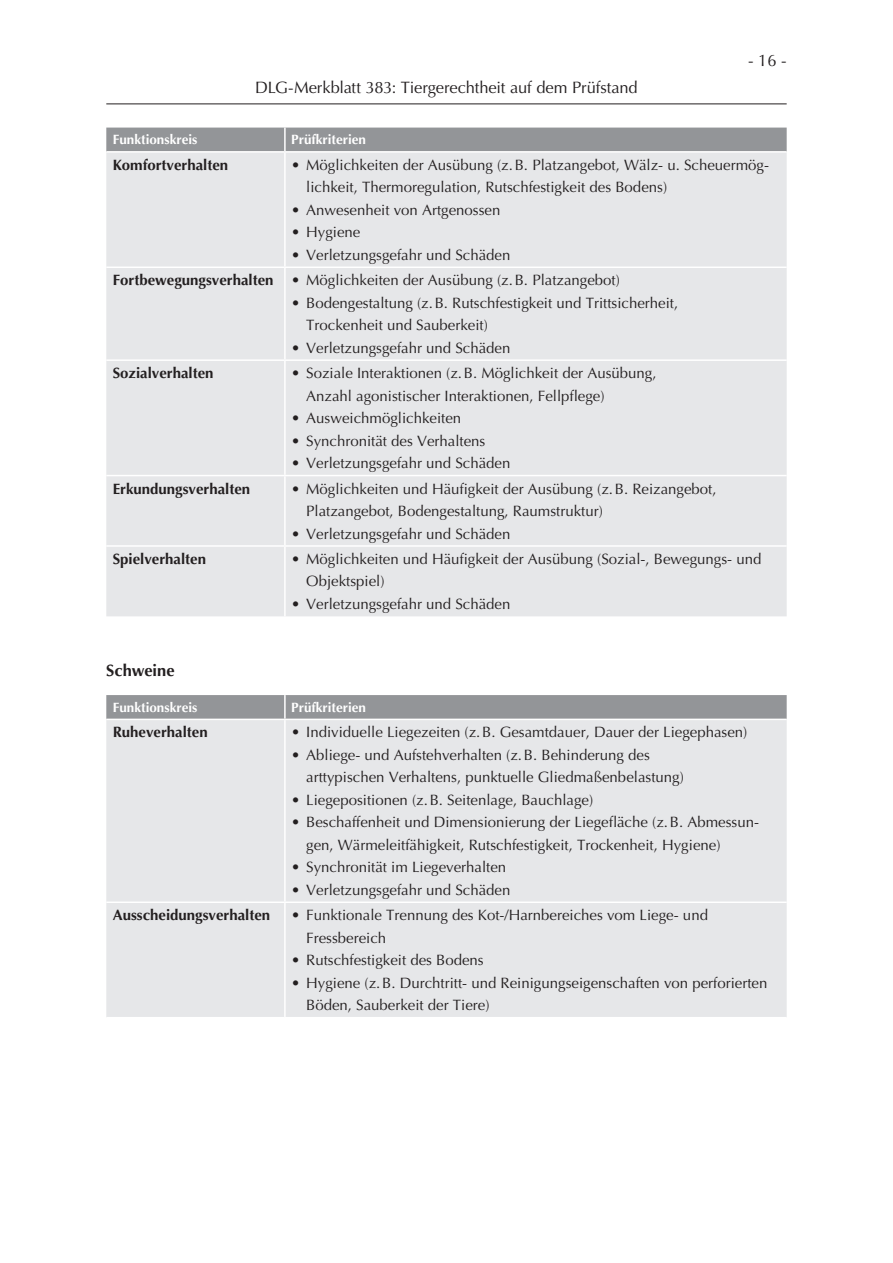
<style>
.page{position:relative;width:893px;height:1263px;background:#fff}
.page>*{position:absolute;margin:0;border:0;box-sizing:border-box;transform-origin:0 0}
.t1{font:16.5px "Optima CELT";letter-spacing:-.005em;color:#231f20}
.t2{font:700 16.5px "Optima CELT";color:#231f20}
.t3{font:15px/22.5px "Optima CELT";color:#231f20}
.t4{font:700 15px "Optima CELT";color:#231f20}
.t5{font:700 13.5px "Optima CELT";color:#fff}
.s1{font-weight:700}
</style>
<div class="page">
<div style="left:106px;top:128px;width:681px;height:23px;background:#939598"></div>
<div style="left:106px;top:153px;width:681px;height:463px;background:#e6e7e9"></div>
<hr style="left:284px;top:128px;width:2px;height:23px;background:#fff">
<hr style="left:284px;top:153px;width:2px;height:113px;background:#fff">
<hr style="left:106px;top:266px;width:179px;height:2px;background:#fff">
<hr style="left:285px;top:266px;width:502px;height:2px;background:#fff">
<hr style="left:284px;top:268px;width:2px;height:91px;background:#fff">
<hr style="left:106px;top:359px;width:179px;height:2px;background:#fff">
<hr style="left:285px;top:359px;width:502px;height:2px;background:#fff">
<hr style="left:284px;top:361px;width:2px;height:114px;background:#fff">
<hr style="left:106px;top:475px;width:179px;height:1px;background:#fff">
<hr style="left:285px;top:475px;width:502px;height:1px;background:#fff">
<hr style="left:284px;top:476px;width:2px;height:69px;background:#fff">
<hr style="left:106px;top:545px;width:179px;height:2px;background:#fff">
<hr style="left:285px;top:545px;width:502px;height:2px;background:#fff">
<hr style="left:284px;top:547px;width:2px;height:69px;background:#fff">
<div style="left:106px;top:695px;width:681px;height:24px;background:#939598"></div>
<div style="left:106px;top:720px;width:681px;height:297px;background:#e6e7e9"></div>
<hr style="left:284px;top:720px;width:2px;height:181px;background:#fff">
<hr style="left:106px;top:901px;width:179px;height:2px;background:#fff">
<hr style="left:285px;top:901px;width:502px;height:2px;background:#fff">
<hr style="left:284px;top:903px;width:2px;height:114px;background:#fff">
<hr style="left:284px;top:695px;width:2px;height:24px;background:#fff">
<hr style="left:106px;top:104px;width:681px;height:1px;background:#231f20">
<p class="t1" style="left:255px;top:77px;width:384px">DLG-Merkblatt 383: Tiergerechtheit auf dem Prüfstand</p>
<p class="t1" style="left:748px;top:50px;width:40px">- 16 -</p>
<p class="t5" style="left:113px;top:131px;width:86px">Funktionskreis</p>
<p class="t5" style="left:291px;top:131px;width:76px">Prüfkriterien</p>
<p class="t4" style="left:113px;top:155px;width:117px">Komfortverhalten</p>
<p class="t3" style="left:306px;top:154px;width:464px;text-indent:-15px">• Möglichkeiten der Ausübung (z.B. Platzangebot, Wälz- u. Scheuermög&shy;lichkeit, Thermoregulation, Rutschfestigkeit des Bodens)</p>
<p class="t3" style="left:291px;top:199px;width:211px">• Anwesenheit von Artgenossen</p>
<p class="t3" style="left:291px;top:221px;width:71px">• Hygiene</p>
<p class="t3" style="left:113px;top:242px;width:509px;line-height:25.3px;text-indent:179px">• Verletzungsgefahr und Schäden<br><span class="s1">Fortbewegungsverhalten</span> • Möglichkeiten der Ausübung (z.B. Platzangebot)</p>
<p class="t3" style="left:306px;top:291px;width:374px;text-indent:-15px">• Bodengestaltung (z.B. Rutschfestigkeit und Trittsicherheit,<br>Trockenheit und Sauberkeit)</p>
<p class="t3" style="left:291px;top:336px;width:221px">• Verletzungsgefahr und Schäden</p>
<p class="t4" style="left:113px;top:364px;width:102px">Sozialverhalten</p>
<p class="t3" style="left:306px;top:362px;width:352px;text-indent:-15px">• Soziale Interaktionen (z.B. Möglichkeit der Ausübung,<br>Anzahl agonistischer Interaktionen, Fellpflege)</p>
<p class="t3" style="left:291px;top:407px;width:171px">• Ausweichmöglichkeiten</p>
<p class="t3" style="left:291px;top:429px;width:196px">• Synchronität des Verhaltens</p>
<p class="t3" style="left:291px;top:452px;width:221px">• Verletzungsgefahr und Schäden</p>
<p class="t4" style="left:113px;top:479px;width:139px">Erkundungsverhalten</p>
<p class="t3" style="left:306px;top:477px;width:412px;text-indent:-15px">• Möglichkeiten und Häufigkeit der Ausübung (z.B. Reizangebot,<br>Platzangebot, Bodengestaltung, Raumstruktur)</p>
<p class="t3" style="left:291px;top:522px;width:221px">• Verletzungsgefahr und Schäden</p>
<p class="t4" style="left:113px;top:549px;width:95px">Spielverhalten</p>
<p class="t3" style="left:306px;top:548px;width:457px;text-indent:-15px">• Möglichkeiten und Häufigkeit der Ausübung (Sozial-, Bewegungs- und<br>Objektspiel)</p>
<p class="t3" style="left:291px;top:593px;width:221px">• Verletzungsgefahr und Schäden</p>
<p class="t2" style="left:106px;top:660px;width:70px">Schweine</p>
<p class="t5" style="left:113px;top:699px;width:86px">Funktionskreis</p>
<p class="t5" style="left:291px;top:699px;width:76px">Prüfkriterien</p>
<p class="t4" style="left:113px;top:723px;width:97px">Ruheverhalten</p>
<p class="t3" style="left:291px;top:721px;width:458px">• Individuelle Liegezeiten (z.B. Gesamtdauer, Dauer der Liegephasen)</p>
<p class="t3" style="left:306px;top:743px;width:379px;text-indent:-15px">• Abliege- und Aufstehverhalten (z.B. Behinderung des arttypischen Verhaltens, punktuelle Gliedmaßenbelastung)</p>
<p class="t3" style="left:291px;top:788px;width:303px">• Liegepositionen (z.B. Seitenlage, Bauchlage)</p>
<p class="t3" style="left:306px;top:811px;width:454px;text-indent:-15px">• Beschaffenheit und Dimensionierung der Liegefläche (z.B. Abmessun&shy;gen, Wärmeleitfähigkeit, Rutschfestigkeit, Trockenheit, Hygiene)</p>
<p class="t3" style="left:291px;top:856px;width:216px">• Synchronität im Liegeverhalten</p>
<p class="t3" style="left:291px;top:878px;width:221px">• Verletzungsgefahr und Schäden</p>
<p class="t4" style="left:113px;top:906px;width:159px">Ausscheidungsverhalten</p>
<p class="t3" style="left:306px;top:904px;width:403px;text-indent:-15px">• Funktionale Trennung des Kot-/Harnbereiches vom Liege- und<br>Fressbereich</p>
<p class="t3" style="left:291px;top:949px;width:194px">• Rutschfestigkeit des Bodens</p>
<p class="t3" style="left:306px;top:971px;width:463px;text-indent:-15px">• Hygiene (z.B. Durchtritt- und Reinigungseigenschaften von perforierten<br>Böden, Sauberkeit der Tiere)</p>
</div>
